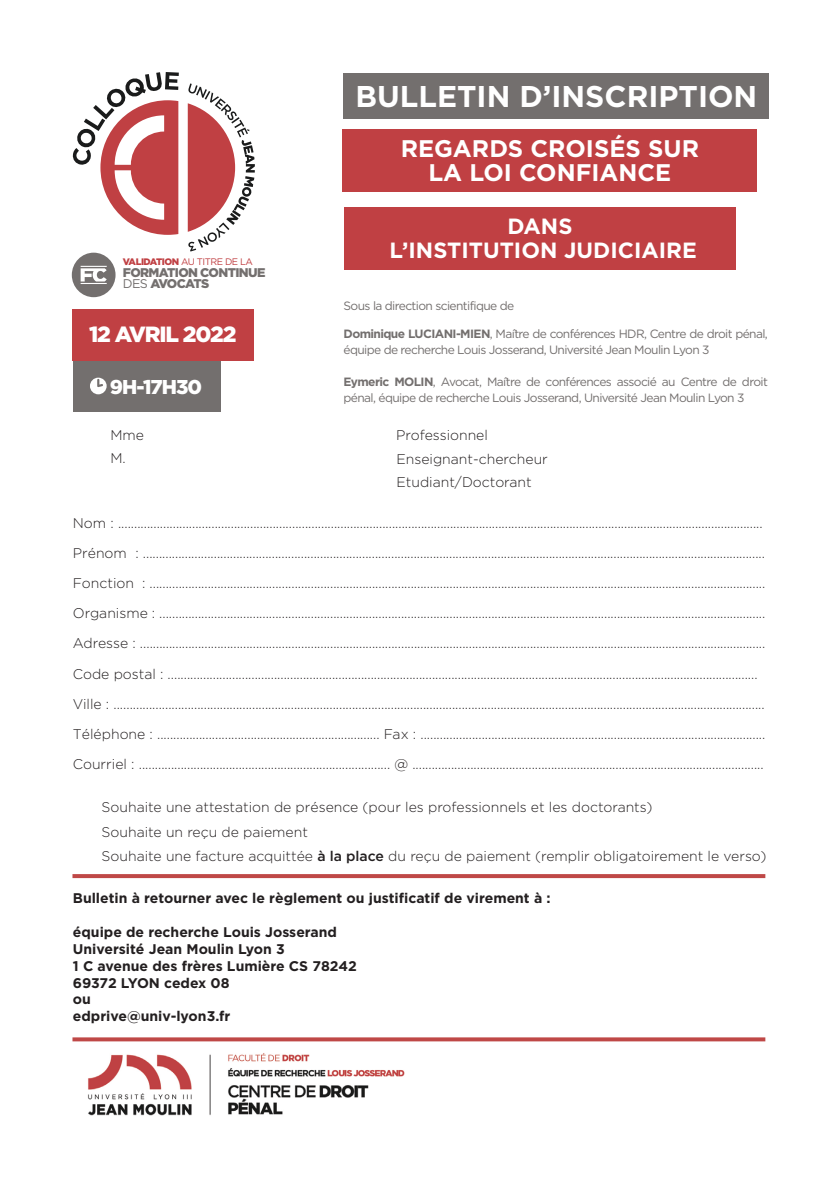
<style>
.page{position:relative;width:840px;height:1191px;background:#fff}
.page>*{position:absolute;margin:0;border:0;box-sizing:border-box;transform-origin:0 0}
.t1{font:700 30px "Gotham";color:#fff}
.t2{font:700 24px "Gotham";color:#fff}
.t3{font:700 22px "Gotham";color:#fff}
.Date-Heure_Inter{font:900 22px "Gotham";letter-spacing:-.05em;color:#fff}
.Date-Heure_Inter-2{font:900 20px "Gotham";letter-spacing:-.05em;color:#fff}
.t4{font:300 14px "Gotham";color:#231f20}
.t5{font:700 14px "Gotham";color:#231f20}
.INFOS{font:900 12.6px "Gotham";letter-spacing:-.05em;color:#736f6e}
.INFOS-2{font:900 12.6px "Gotham";letter-spacing:-.08em;color:#736f6e}
.Adresse{font:12px/16px "Gotham";letter-spacing:-.05em;color:#736f6e}
.INFOS-3{font:9.4px "Gotham";letter-spacing:-.05em;color:#c04043}
.s1{font-weight:900}
.s2{font-weight:400}
.s3{font-weight:700}
.s4{font-weight:500}
</style>
<div class="page">
<div style="left:343px;top:73px;width:425px;height:45px;background:#736f6e"></div>
<svg style="left:72px;top:874px;width:693px;height:4px;background:#c04c4b"></svg>
<svg style="left:72px;top:1037px;width:693px;height:4px;background:#c55a59"></svg>
<div style="left:73px;top:361px;width:147px;height:51px;background:#736f6e"></div>
<svg style="left:90px;top:378px;width:17px;height:16px"></svg>
<div style="left:342px;top:129px;width:414px;height:62px;background:#c04043"></div>
<div style="left:72px;top:309px;width:181px;height:52px;background:#c04043"></div>
<div style="left:344px;top:207px;width:391px;height:62px;background:#c04043"></div>
<svg style="left:72px;top:253px;width:43px;height:44px"></svg>
<svg style="left:72px;top:72px;width:107px;height:163px"></svg>
<svg style="left:188px;top:83px;width:67px;height:168px"></svg>
<img style="left:88px;top:1053px;width:317px;height:63px">
<p class="t1" style="left:355px;top:79px;width:403px">BULLETIN D’INSCRIPTION</p>
<p class="INFOS-3" style="left:123px;top:256px;width:132px"><span class="s1">VALIDATION</span> AU TITRE DE LA</p>
<p class="INFOS" style="left:123px;top:265px;width:144px">FORMATION CONTINUE</p>
<p class="INFOS-2" style="left:123px;top:276px;width:88px"><span class="s2">DES</span> AVOCATS</p>
<p class="Date-Heure_Inter" style="left:89px;top:322px;width:149px">12 AVRIL 2022</p>
<p class="Date-Heure_Inter-2" style="left:110px;top:376px;width:93px">9H-17H30</p>
<p class="t2" style="left:400px;top:135px;width:300px">REGARDS CROISÉS SUR</p>
<p class="t2" style="left:428px;top:159px;width:244px">LA LOI CONFIANCE</p>
<p class="t3" style="left:507px;top:214px;width:66px">DANS</p>
<p class="t3" style="left:389px;top:238px;width:309px">L’INSTITUTION JUDICIAIRE</p>
<p class="Adresse" style="left:343px;top:298px;width:172px">Sous la direction scientifique de</p>
<p class="Adresse" style="left:343px;top:326px;width:425px"><span class="s3">Dominique LUCIANI-MIEN</span>, Maître de conférences HDR, Centre de droit pénal, équipe de recherche Louis Josserand, Université Jean Moulin Lyon 3</p>
<p class="Adresse" style="left:343px;top:374px;width:425px"><span class="s3">Eymeric MOLIN</span>, Avocat, Maître de conférences associé au Centre de droit pénal, équipe de recherche Louis Josserand, Université Jean Moulin Lyon 3</p>
<p class="t4" style="left:396px;top:427px;width:93px">Professionnel</p>
<p class="t4" style="left:396px;top:451px;width:153px">Enseignant-chercheur</p>
<p class="t4" style="left:396px;top:474px;width:137px">Etudiant/Doctorant</p>
<p class="t4" style="left:73px;top:516px;width:691px">Nom : ........................................................................................................................................................................................................</p>
<p class="t4" style="left:73px;top:546px;width:693px">Prénom : .................................................................................................................................................................................................</p>
<p class="t4" style="left:73px;top:576px;width:693px">Fonction : ...............................................................................................................................................................................................</p>
<p class="t4" style="left:73px;top:606px;width:693px">Organisme : ............................................................................................................................................................................................</p>
<p class="t4" style="left:73px;top:636px;width:693px">Adresse : ..................................................................................................................................................................................................</p>
<p class="t4" style="left:73px;top:666px;width:685px">Code postal : .......................................................................................................................................................................................</p>
<p class="t4" style="left:73px;top:696px;width:693px">Ville : ..........................................................................................................................................................................................................</p>
<p class="t4" style="left:73px;top:726px;width:693px">Téléphone : ..................................................................... Fax : ...........................................................................................................</p>
<p class="t4" style="left:73px;top:756px;width:692px">Courriel : .............................................................................. @ .............................................................................................................</p>
<p class="t4" style="left:101px;top:799px;width:552px">Souhaite une attestation de présence (pour les professionnels et les doctorants)</p>
<p class="t4" style="left:110px;top:427px;width:35px">Mme</p>
<p class="t4" style="left:110px;top:450px;width:17px">M.</p>
<p class="t4" style="left:101px;top:824px;width:208px">Souhaite un reçu de paiement</p>
<p class="t4" style="left:101px;top:848px;width:666px">Souhaite une facture acquittée <span class="s4">à la place</span> du reçu de paiement (remplir obligatoirement le verso)</p>
<p class="t5" style="left:73px;top:890px;width:479px">Bulletin à retourner avec le règlement ou justificatif de virement à :</p>
<p class="t5" style="left:73px;top:924px;width:265px">équipe de recherche Louis Josserand</p>
<p class="t5" style="left:73px;top:941px;width:213px">Université Jean Moulin Lyon 3</p>
<p class="t5" style="left:73px;top:957px;width:285px">1 C avenue des frères Lumière CS 78242</p>
<p class="t5" style="left:73px;top:974px;width:158px">69372 LYON cedex 08</p>
<p class="t5" style="left:73px;top:991px;width:20px">ou</p>
<p class="t5" style="left:73px;top:1008px;width:159px">edprive@univ-lyon3.fr</p>
</div>
